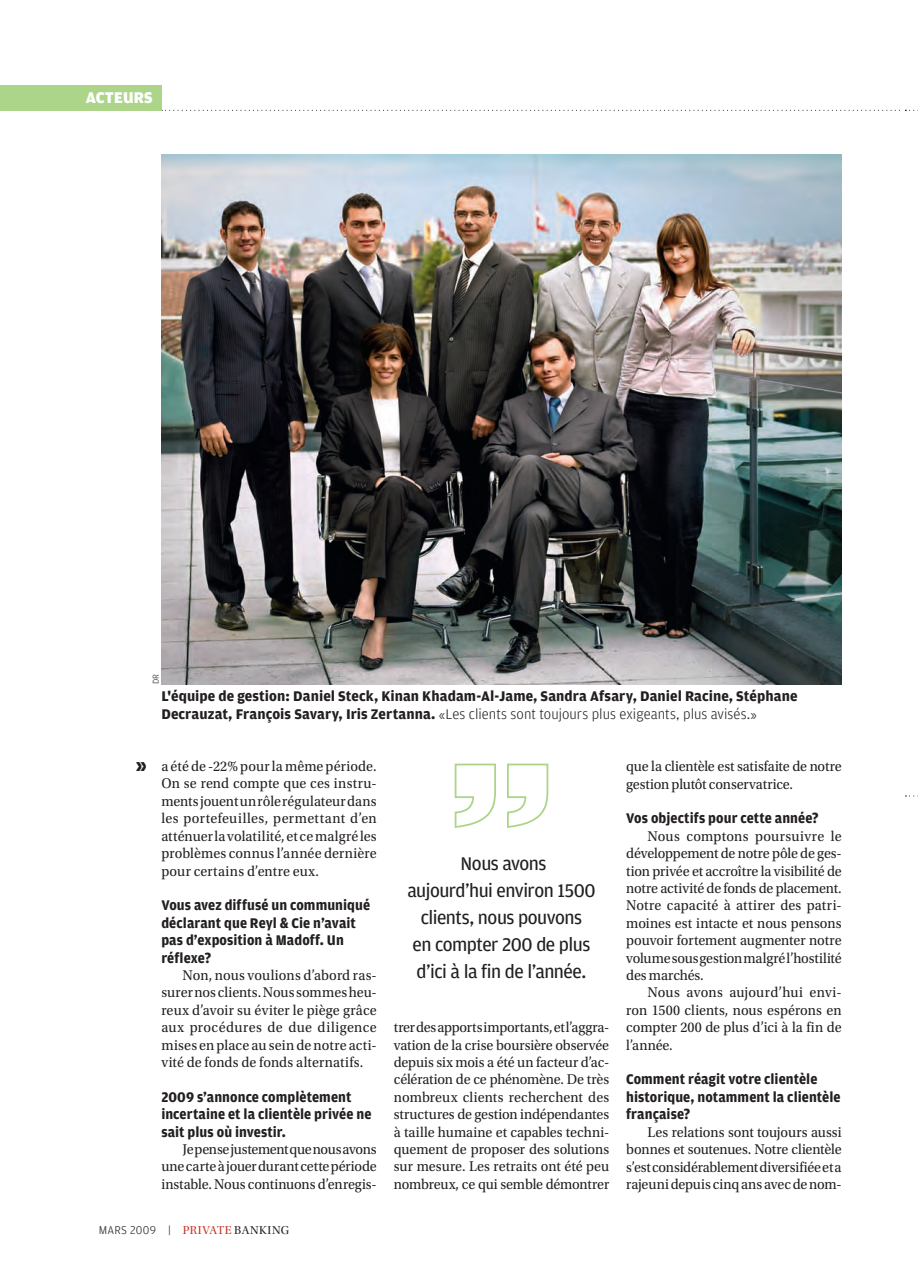
<style>
.page{position:relative;width:918px;height:1288px;background:#fff}
.page>*{position:absolute;margin:0;border:0;box-sizing:border-box;transform-origin:0 0}
.t1{font:900 21px "Amplitude";color:#231f20;scale:.95 1}
.t2{font:19.5px/27px "Amplitude";letter-spacing:-.025em;color:#231f20;text-align:center}
.t3{font:900 16.5px "Amplitude";letter-spacing:.01em;color:#fff}
.t4{font:14.85px/17.4px "Utopia Std";color:#231f20;text-align:justify;scale:.95 1}
.t5{font:700 14.85px/17.4px "Amplitude";letter-spacing:.005em;color:#231f20;scale:.95 1}
.t6{font:700 14.85px/17.4px "Amplitude";letter-spacing:.005em;color:#231f20}
.t7{font:300 12px "Amplitude";letter-spacing:.025em;color:#231f20}
.t8{font:300 9px "Amplitude";color:#231f20}
.s1{font-weight:300}
.s2{font-weight:900;font-size:16.5px}
.s3{font-family:"Utopia Std Subh";font-weight:400;color:#c53124}
.s4{font-family:"Utopia Std Subh";font-weight:400}
</style>
<div class="page">
<img style="left:161px;top:155px;width:681px;height:529px">
<div style="left:0;top:85px;width:161px;height:25px;background:#acd589"></div>
<svg style="left:161px;top:110px;width:757px;height:1px"></svg>
<svg style="left:454px;top:763px;width:95px;height:65px"></svg>
<p class="t3" style="left:86px;top:88px;width:68px">ACTEURS</p>
<p class="t8" style="left:151px;top:684px;width:11px;rotate:-90deg">DR</p>
<h1 class="t1" style="left:136px;top:752px;width:13px">»</h1>
<p class="t6" style="left:161px;top:688px;width:638px">L'équipe de gestion: Daniel Steck, Kinan Khadam-Al-Jame, Sandra Afsary, Daniel Racine, Stéphane<br>Decrauzat, François Savary, Iris Zertanna. <span class="s1">«Les clients sont toujours plus exigeants, plus avisés.»</span></p>
<p class="t4" style="left:161px;top:758px;width:228px">a été de -22% pour la même période.<br>On se rend compte que ces instru&shy;ments jouent un rôle régulateur dans les portefeuilles, permettant d’en atténuer la volatilité, et ce malgré les problèmes connus l’année dernière pour certains d’entre eux.</p>
<p class="t5" style="left:161px;top:897px;width:221px">Vous avez diffusé un communiqué déclarant que Reyl &amp; Cie n’avait pas d’exposition à Madoff. Un réflexe?</p>
<p class="t4" style="left:161px;top:967px;width:228px;text-indent:21px">Non, nous voulions d’abord ras&shy;surer nos clients. Nous sommes heu&shy;reux d’avoir su éviter le piège grâce aux procédures de due diligence mises en place au sein de notre acti&shy;vité de fonds de fonds alternatifs.</p>
<p class="t5" style="left:161px;top:1088px;width:223px">2009 s’annonce complètement incertaine et la clientèle privée ne sait plus où investir.</p>
<p class="t4" style="left:161px;top:1141px;width:228px;text-indent:21px">Je pense justement que nous avons une carte à jouer durant cette période instable. Nous continuons d’enregis-</p>
<h2 class="t2" style="left:407px;top:850px;width:190px">Nous avons<br>aujourd’hui environ 1500 clients, nous pouvons<br>en compter 200 de plus d’ici à la fin de l’année.</h2>
<p class="t4" style="left:394px;top:1019px;width:228px">trer des apports importants, et l’aggra&shy;vation de la crise boursière observée depuis six mois a été un facteur d’ac&shy;célération de ce phénomène. De très nombreux clients recherchent des structures de gestion indépendantes à taille humaine et capables techni&shy;quement de proposer des solutions sur mesure. Les retraits ont été peu nombreux, ce qui semble démontrer</p>
<p class="t4" style="left:626px;top:758px;width:228px">que la clientèle est satisfaite de notre gestion plutôt conservatrice.</p>
<p class="t5" style="left:626px;top:810px;width:204px">Vos objectifs pour cette année?</p>
<p class="t4" style="left:626px;top:827px;width:228px;text-indent:21px">Nous comptons poursuivre le développement de notre pôle de ges&shy;tion privée et accroître la visibilité de notre activité de fonds de placement.<br>Notre capacité à attirer des patri&shy;moines est intacte et nous pensons pouvoir fortement augmenter notre volume sous gestion malgré l’hostilité des marchés.</p>
<p class="t4" style="left:626px;top:984px;width:228px;text-indent:21px">Nous avons aujourd’hui envi&shy;ron 1500 clients, nous espérons en compter 200 de plus d’ici à la fin de l’année.</p>
<p class="t5" style="left:626px;top:1071px;width:227px">Comment réagit votre clientèle historique, notamment la clientèle française?</p>
<p class="t4" style="left:626px;top:1123px;width:228px;text-indent:21px">Les relations sont toujours aussi bonnes et soutenues. Notre clientèle s’est considérablement diversifiée et a rajeuni depuis cinq ans avec de nom-</p>
<p class="t7" style="left:70px;top:1223px;width:221px"><span class="s2">16</span> mars 2009 | <span class="s3">PRIVATE</span> <span class="s4">BANKING</span></p>
</div>
